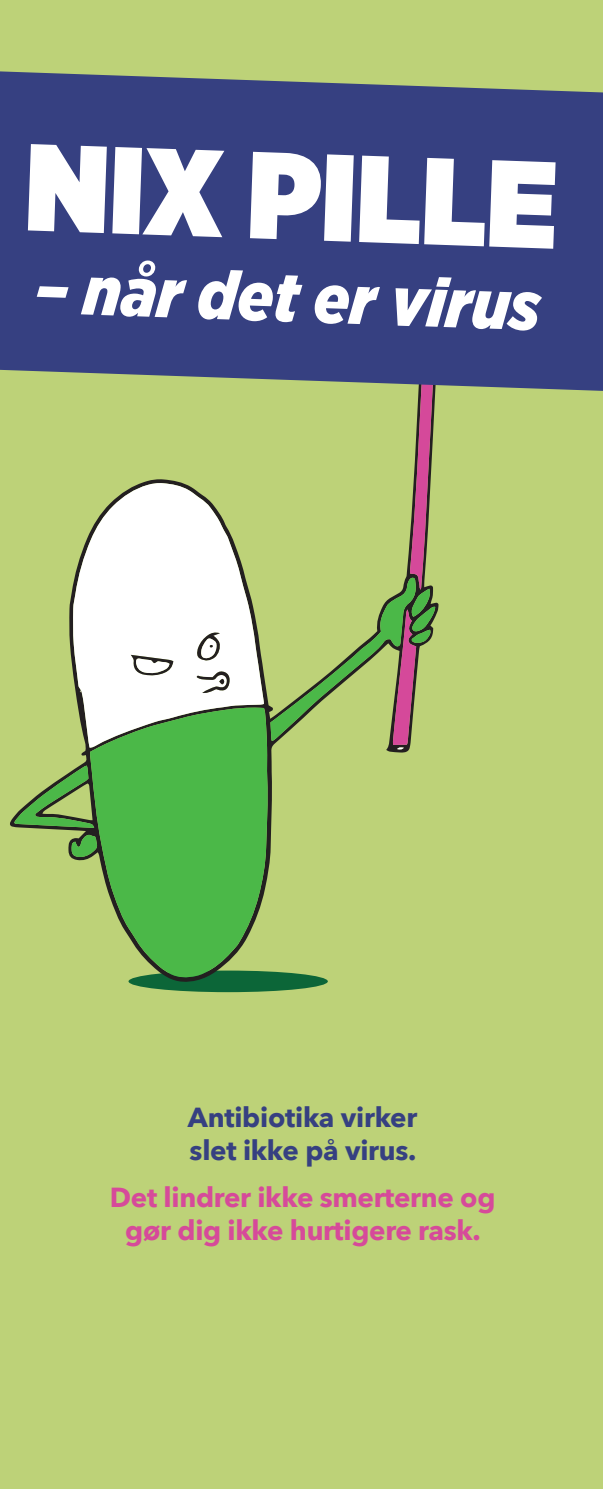
<style>
.page{position:relative;width:603px;height:1489px;background:#fff}
.page>*{position:absolute;margin:0;border:0;box-sizing:border-box;transform-origin:0 0}
.t1{font:900 123.4px "Gotham Narrow";color:#fff}
.t2{font:italic 900 68.3px "Gotham Narrow";color:#fff}
.t3{font:700 27.5px/33px "Avenir Next";letter-spacing:-.01em;color:#d64a9a;text-align:center}
.t4{font:700 27.5px/33px "Avenir Next";letter-spacing:-.01em;color:#364081}
</style>
<div class="page">
<div style="left:0;top:0;width:602px;height:1488px;background:#bdd278"></div>
<div style="left:128px;top:970px;width:200px;height:22px;background:#0c6638;border-radius:50%"></div>
<svg style="left:10px;top:479px;width:399px;height:503px"></svg>
<svg style="left:90px;top:707px;width:178px;height:271px;background:#58b44c"></svg>
<svg style="left:73px;top:483px;width:191px;height:264px;background:#dae7cf"></svg>
<svg style="left:14px;top:765px;width:80px;height:63px"></svg>
<svg style="left:71px;top:834px;width:26px;height:23px"></svg>
<svg style="left:197px;top:671px;width:32px;height:22px"></svg>
<svg style="left:131px;top:654px;width:42px;height:21px"></svg>
<svg style="left:197px;top:631px;width:24px;height:31px"></svg>
<svg style="left:270px;top:391px;width:168px;height:359px"></svg>
<svg style="left:0;top:71px;width:602px;height:320px;background:#3f4980"></svg>
<h1 class="t1" style="left:28px;top:103px;width:533px;rotate:2deg">NIX PILLE</h1>
<h2 class="t2" style="left:37px;top:243px;width:506px;rotate:2deg">– når det er virus</h2>
<p class="t4" style="left:188px;top:1099px;width:231px">Antibiotika virker slet ikke på virus.</p>
<p class="t3" style="left:110px;top:1180px;width:387px">Det lindrer ikke smerterne og gør dig ikke hurtigere rask.</p>
</div>
